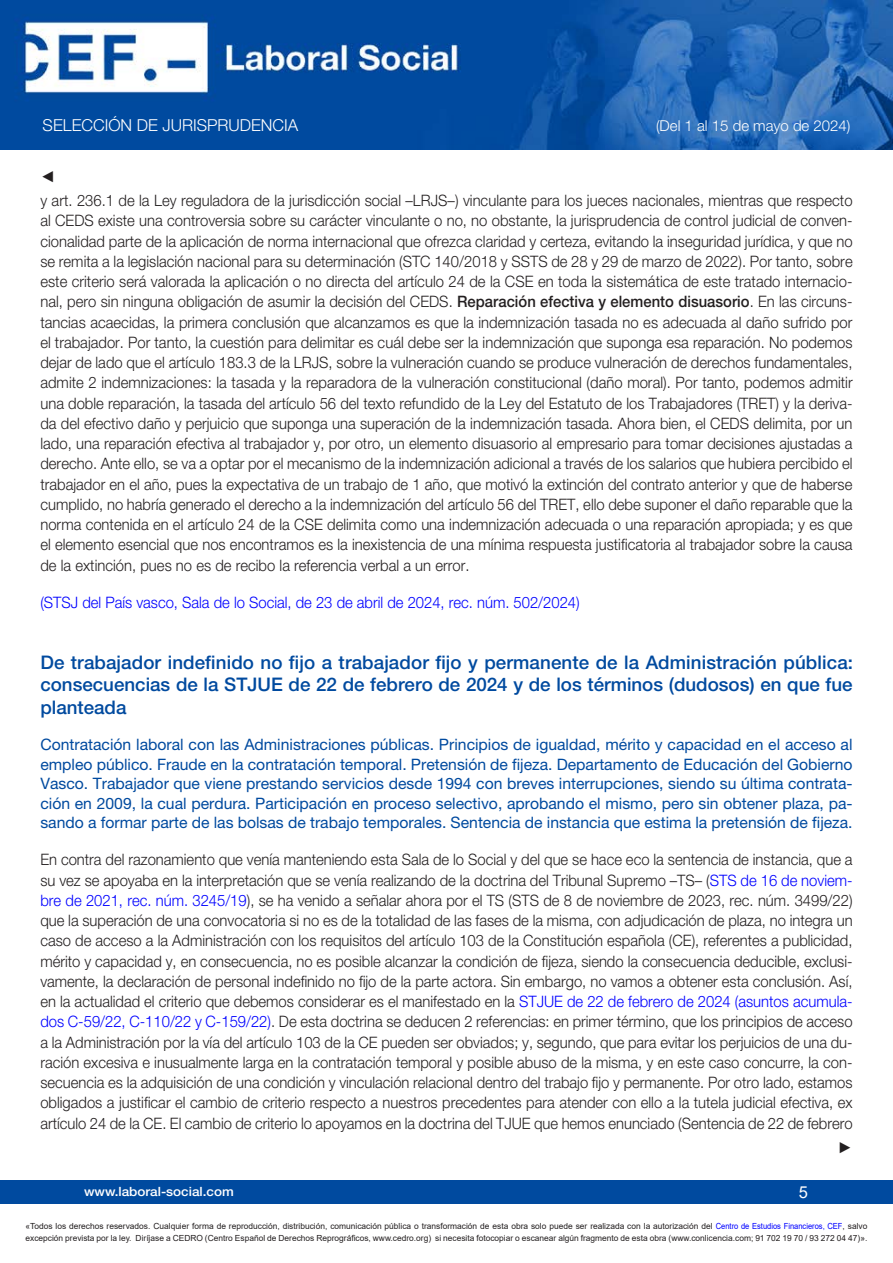
<style>
.page{position:relative;width:893px;height:1263px;background:#fff}
.page>*{position:absolute;margin:0;border:0;box-sizing:border-box;transform-origin:0 0}
.Cabecera_nuevo{font:500 18.75px/22.5px "Helvetica Neue LT Std";color:#004a9f;text-align:justify}
.t1{font:300 16.5px "Helvetica Neue LT Std";color:#fff}
.t2{font:16.5px "Arial";color:#fff}
.Contenido_nuevo{font:300 15.75px/20.2px "Helvetica Neue LT Std";color:#231f20;text-align:justify;scale:.94 1}
.Subcabecera{font:15.75px/19.5px "Helvetica Neue LT Std";color:#004a9f;text-align:justify}
.Contenido_nuevo-2{font:300 15.75px "Helvetica Neue LT Std";color:#00f;scale:.94 1}
.Contenido_nuevo-3{font:15.75px "Arial";color:#231f20;scale:.94 1}
.t3{font:300 15px "Helvetica Neue LT Std";color:#fff}
.t4{font:500 12.75px "Helvetica Neue LT Std";color:#fff;scale:1.06 1}
.t5{font:8.4px/12px "Arial";color:#231f20}
.s1{font-weight:500}
.s2{color:#00f}
</style>
<div class="page">
<div style="left:0;top:1180px;width:893px;height:23px;background:#004a9f"></div>
<img style="left:0;top:0;width:893px;height:149px">
<p class="t1" style="left:43px;top:115px;width:257px">SELECCIÓN DE JURISPRUDENCIA</p>
<p class="t3" style="left:656px;top:117px;width:196px">(Del 1 al 15 de mayo de 2024)</p>
<p class="Contenido_nuevo-3" style="left:40px;top:165px;width:17px">◄</p>
<p class="Contenido_nuevo" style="left:40px;top:190px;width:866px">y art. 236.1 de la Ley reguladora de la jurisdicción social –LRJS–) vinculante para los jueces nacionales, mientras que respecto al CEDS existe una controversia sobre su carácter vinculante o no, no obstante, la jurisprudencia de control judicial de conven&shy;cionalidad parte de la aplicación de norma internacional que ofrezca claridad y certeza, evitando la inseguridad jurídica, y que no se remita a la legislación nacional para su determinación (STC 140/2018 y SSTS de 28 y 29 de marzo de 2022). Por tanto, sobre este criterio será valorada la aplicación o no directa del artículo 24 de la CSE en toda la sistemática de este tratado internacio&shy;nal, pero sin ninguna obligación de asumir la decisión del CEDS. <span class="s1">Reparación efectiva y elemento disuasorio</span>. En las circuns&shy;tancias acaecidas, la primera conclusión que alcanzamos es que la indemnización tasada no es adecuada al daño sufrido por el trabajador. Por tanto, la cuestión para delimitar es cuál debe ser la indemnización que suponga esa reparación. No podemos dejar de lado que el artículo 183.3 de la LRJS, sobre la vulneración cuando se produce vulneración de derechos fundamentales, admite 2 indemnizaciones: la tasada y la reparadora de la vulneración constitucional (daño moral). Por tanto, podemos admitir una doble reparación, la tasada del artículo 56 del texto refundido de la Ley del Estatuto de los Trabajadores (TRET) y la deriva&shy;da del efectivo daño y perjuicio que suponga una superación de la indemnización tasada. Ahora bien, el CEDS delimita, por un lado, una reparación efectiva al trabajador y, por otro, un elemento disuasorio al empresario para tomar decisiones ajustadas a derecho. Ante ello, se va a optar por el mecanismo de la indemnización adicional a través de los salarios que hubiera percibido el trabajador en el año, pues la expectativa de un trabajo de 1 año, que motivó la extinción del contrato anterior y que de haberse cumplido, no habría generado el derecho a la indemnización del artículo 56 del TRET, ello debe suponer el daño reparable que la norma contenida en el artículo 24 de la CSE delimita como una indemnización adecuada o una reparación apropiada; y es que el elemento esencial que nos encontramos es la inexistencia de una mínima respuesta justificatoria al trabajador sobre la causa de la extinción, pues no es de recibo la referencia verbal a un error.</p>
<p class="Contenido_nuevo-2" style="left:40px;top:593px;width:575px">(STSJ del País vasco, Sala de lo Social, de 23 de abril de 2024, rec. núm. 502/2024)</p>
<p class="Cabecera_nuevo" style="left:40px;top:650px;width:814px">De trabajador indefinido no fijo a trabajador fijo y permanente de la Administración pública: consecuencias de la STJUE de 22 de febrero de 2024 y de los términos (dudosos) en que fue planteada</p>
<p class="Subcabecera" style="left:40px;top:735px;width:814px">Contratación laboral con las Administraciones públicas. Principios de igualdad, mérito y capacidad en el acceso al empleo público. Fraude en la contratación temporal. Pretensión de fijeza. Departamento de Educación del Gobierno Vasco. Trabajador que viene prestando servicios desde 1994 con breves interrupciones, siendo su última contrata&shy;ción en 2009, la cual perdura. Participación en proceso selectivo, aprobando el mismo, pero sin obtener plaza, pa&shy;sando a formar parte de las bolsas de trabajo temporales. Sentencia de instancia que estima la pretensión de fijeza.</p>
<p class="Contenido_nuevo" style="left:40px;top:849px;width:866px">En contra del razonamiento que venía manteniendo esta Sala de lo Social y del que se hace eco la sentencia de instancia, que a su vez se apoyaba en la interpretación que se venía realizando de la doctrina del Tribunal Supremo –TS– (<span class="s2">STS de 16 de noviem&shy;bre de 2021, rec. núm. 3245/19</span>), se ha venido a señalar ahora por el TS (STS de 8 de noviembre de 2023, rec. núm. 3499/22) que la superación de una convocatoria si no es de la totalidad de las fases de la misma, con adjudicación de plaza, no integra un caso de acceso a la Administración con los requisitos del artículo 103 de la Constitución española (CE), referentes a publicidad, mérito y capacidad y, en consecuencia, no es posible alcanzar la condición de fijeza, siendo la consecuencia deducible, exclusi&shy;vamente, la declaración de personal indefinido no fijo de la parte actora. Sin embargo, no vamos a obtener esta conclusión. Así, en la actualidad el criterio que debemos considerar es el manifestado en la <span class="s2">STJUE de 22 de febrero de 2024 (asuntos acumula&shy;dos C-59/22, C-110/22 y C-159/22)</span>. De esta doctrina se deducen 2 referencias: en primer término, que los principios de acceso a la Administración por la vía del artículo 103 de la CE pueden ser obviados; y, segundo, que para evitar los perjuicios de una du&shy;ración excesiva e inusualmente larga en la contratación temporal y posible abuso de la misma, y en este caso concurre, la con&shy;secuencia es la adquisición de una condición y vinculación relacional dentro del trabajo fijo y permanente. Por otro lado, estamos obligados a justificar el cambio de criterio respecto a nuestros precedentes para atender con ello a la tutela judicial efectiva, ex artículo 24 de la CE. El cambio de criterio lo apoyamos en la doctrina del TJUE que hemos enunciado (Sentencia de 22 de febrero</p>
<p class="Contenido_nuevo-3" style="left:838px;top:1137px;width:17px">►</p>
<p class="t4" style="left:84px;top:1184px;width:143px">www.laboral-social.com</p>
<p class="t2" style="left:799px;top:1180px;width:11px">5</p>
<p class="t5" style="left:26px;top:1220px;width:843px">«Todos los derechos reservados. Cualquier forma de reproducción, distribución, comunicación pública o transformación de esta obra solo puede ser realizada con la autorización del <span class="s2">Centro de Estudios Financieros, CEF</span>, salvo excepción prevista por la ley. Diríjase a CEDRO (Centro Español de Derechos Reprográficos, www.cedro.org) si necesita fotocopiar o escanear algún fragmento de esta obra (www.conlicencia.com; 91 702 19 70 / 93 272 04 47)».</p>
</div>
